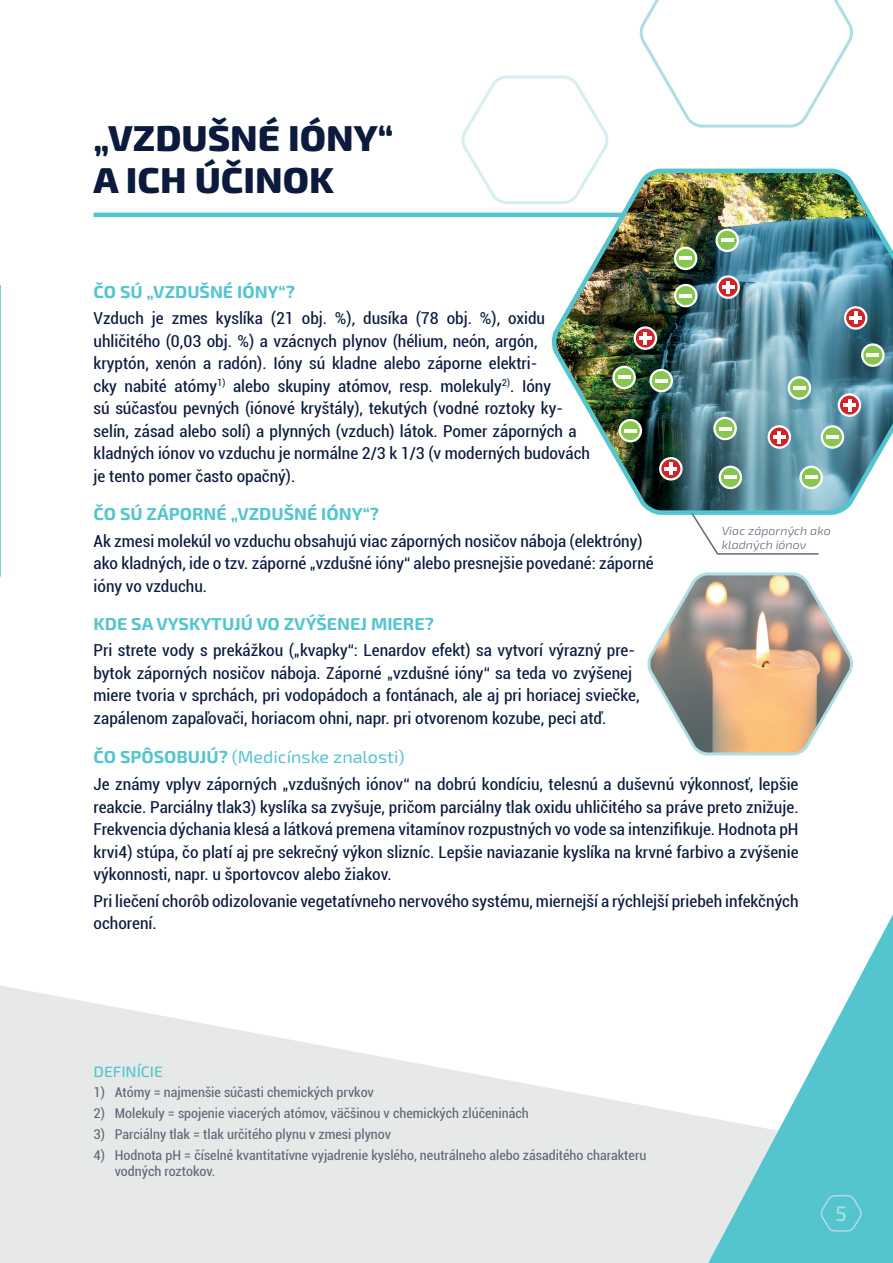
<style>
.page{position:relative;width:893px;height:1263px;background:#fff}
.page>*{position:absolute;margin:0;border:0;box-sizing:border-box;transform-origin:0 0}
.t1{font:800 36px/42px "Exo 2";color:#0b1a3d;scale:1.05 1}
.t2{font:500 21px "Exo 2";color:#aedee4}
.t3{font:700 17.25px "Exo 2";color:#54c5cf;scale:1.04 1}
.t4{font:17.25px "Exo 2";color:#54c5cf;scale:1.04 1}
.t5{font:condensed 16.5px/22.5px "Roboto";color:#0b1a3d;scale:1.05 1}
.t6{font:500 15px "Exo 2";color:#54c5cf;scale:1.05 1}
.t7{font:condensed 13.5px/16.5px "Roboto";color:#606778;scale:1.05 1}
.t8{font:italic 300 12px/14.4px "Exo 2";color:#606778;scale:1.04 1}
.s1{font-weight:700}
</style>
<div class="page">
<svg style="left:0;top:986px;width:708px;height:277px;fill:#e6e9e8"></svg>
<hr style="left:0;top:0;width:1px;height:986px;background:#e5e8e7">
<hr style="left:0;top:668px;width:1px;height:34px;background:#fff">
<hr style="left:0;top:708px;width:1px;height:35px;background:#fff">
<hr style="left:0;top:749px;width:1px;height:35px;background:#fff">
<hr style="left:0;top:790px;width:1px;height:34px;background:#fff">
<hr style="left:0;top:830px;width:1px;height:35px;background:#fff">
<hr style="left:0;top:871px;width:1px;height:34px;background:#fff">
<hr style="left:0;top:952px;width:1px;height:34px;background:#fff">
<svg style="left:0;top:905px;width:1px;height:47px"></svg>
<svg style="left:0;top:285px;width:1px;height:292px"></svg>
<hr style="left:94px;top:213px;width:705px;height:4px;background:#54c5cf">
<svg style="left:461px;top:75px;width:148px;height:129px"></svg>
<img style="left:547px;top:166px;width:346px;height:349px">
<svg style="left:639px;top:0;width:214px;height:128px"></svg>
<svg style="left:647px;top:572px;width:206px;height:184px"></svg>
<svg style="left:635px;top:327px;width:21px;height:22px"></svg>
<div style="left:634px;top:326px;width:23px;height:24px;border:2px solid #fff;border-radius:50%"></div>
<svg style="left:639px;top:332px;width:12px;height:12px"></svg>
<svg style="left:717px;top:276px;width:22px;height:22px"></svg>
<div style="left:716px;top:275px;width:24px;height:24px;border:2px solid #fff;border-radius:50%"></div>
<svg style="left:722px;top:281px;width:12px;height:12px"></svg>
<svg style="left:769px;top:426px;width:21px;height:22px"></svg>
<div style="left:767px;top:425px;width:24px;height:24px;border:2px solid #fff;border-radius:50%"></div>
<svg style="left:773px;top:431px;width:12px;height:12px"></svg>
<svg style="left:839px;top:394px;width:21px;height:22px"></svg>
<div style="left:838px;top:393px;width:23px;height:24px;border:2px solid #fff;border-radius:50%"></div>
<svg style="left:843px;top:399px;width:13px;height:12px"></svg>
<svg style="left:845px;top:307px;width:21px;height:22px"></svg>
<div style="left:844px;top:306px;width:23px;height:24px;border:2px solid #fff;border-radius:50%"></div>
<svg style="left:850px;top:312px;width:12px;height:12px"></svg>
<svg style="left:660px;top:458px;width:21px;height:21px"></svg>
<div style="left:659px;top:457px;width:24px;height:23px;border:2px solid #fff;border-radius:50%"></div>
<svg style="left:665px;top:463px;width:12px;height:12px"></svg>
<svg style="left:651px;top:370px;width:21px;height:21px"></svg>
<div style="left:649px;top:369px;width:24px;height:23px;border:2px solid #fff;border-radius:50%"></div>
<svg style="left:655px;top:379px;width:12px;height:3px"></svg>
<svg style="left:613px;top:367px;width:22px;height:21px"></svg>
<div style="left:612px;top:366px;width:24px;height:23px;border:2px solid #fff;border-radius:50%"></div>
<svg style="left:618px;top:376px;width:12px;height:3px"></svg>
<svg style="left:714px;top:418px;width:22px;height:21px"></svg>
<div style="left:713px;top:417px;width:24px;height:23px;border:2px solid #fff;border-radius:50%"></div>
<svg style="left:719px;top:427px;width:12px;height:3px"></svg>
<svg style="left:620px;top:420px;width:21px;height:21px"></svg>
<div style="left:619px;top:419px;width:23px;height:23px;border:2px solid #fff;border-radius:50%"></div>
<svg style="left:624px;top:429px;width:12px;height:3px"></svg>
<svg style="left:800px;top:467px;width:22px;height:21px"></svg>
<div style="left:799px;top:466px;width:24px;height:23px;border:2px solid #fff;border-radius:50%"></div>
<svg style="left:805px;top:476px;width:12px;height:3px"></svg>
<svg style="left:822px;top:426px;width:21px;height:22px"></svg>
<div style="left:821px;top:425px;width:23px;height:24px;border:2px solid #fff;border-radius:50%"></div>
<svg style="left:826px;top:435px;width:13px;height:3px"></svg>
<svg style="left:789px;top:377px;width:21px;height:22px"></svg>
<div style="left:788px;top:376px;width:23px;height:24px;border:2px solid #fff;border-radius:50%"></div>
<svg style="left:793px;top:386px;width:13px;height:3px"></svg>
<svg style="left:717px;top:230px;width:21px;height:21px"></svg>
<div style="left:715px;top:229px;width:24px;height:23px;border:2px solid #fff;border-radius:50%"></div>
<svg style="left:721px;top:239px;width:12px;height:3px"></svg>
<svg style="left:862px;top:344px;width:21px;height:22px"></svg>
<div style="left:861px;top:343px;width:24px;height:24px;border:2px solid #fff;border-radius:50%"></div>
<svg style="left:867px;top:354px;width:12px;height:3px"></svg>
<svg style="left:675px;top:285px;width:21px;height:21px"></svg>
<div style="left:674px;top:284px;width:23px;height:23px;border:2px solid #fff;border-radius:50%"></div>
<svg style="left:680px;top:294px;width:12px;height:3px"></svg>
<svg style="left:675px;top:248px;width:21px;height:21px"></svg>
<div style="left:674px;top:247px;width:23px;height:23px;border:2px solid #fff;border-radius:50%"></div>
<svg style="left:680px;top:257px;width:12px;height:3px"></svg>
<svg style="left:720px;top:467px;width:21px;height:21px"></svg>
<div style="left:719px;top:466px;width:23px;height:23px;border:2px solid #fff;border-radius:50%"></div>
<svg style="left:724px;top:476px;width:12px;height:3px"></svg>
<svg style="left:690px;top:511px;width:130px;height:44px"></svg>
<svg style="left:708px;top:914px;width:185px;height:349px"></svg>
<svg style="left:819px;top:1194px;width:44px;height:38px;background:#5dc7d1"></svg>
<h1 class="t1" style="left:94px;top:118px;width:287px">„VZDUŠNÉ IÓNY“<br>A ICH ÚČINOK</h1>
<p class="t3" style="left:94px;top:281px;width:195px">ČO SÚ „VZDUŠNÉ IÓNY“?</p>
<p class="t5" style="left:94px;top:307px;width:474px">Vzduch je zmes kyslíka (21 obj. %), dusíka (78 obj. %), oxidu uhličitého (0,03 obj. %) a vzácnych plynov (hélium, neón, argón, kryptón, xenón a radón). Ióny sú kladne alebo záporne elektri-<br>cky nabité atómy<sup>1)</sup> alebo skupiny atómov, resp. molekuly<sup>2)</sup>. Ióny<br>sú súčasťou pevných (iónové kryštály), tekutých (vodné roztoky ky&shy;selín, zásad alebo solí) a plynných (vzduch) látok. Pomer záporných a kladných iónov vo vzduchu je normálne 2/3 k 1/3 (v moderných budovách je tento pomer často opačný).</p>
<p class="t3" style="left:94px;top:503px;width:276px">ČO SÚ ZÁPORNÉ „VZDUŠNÉ IÓNY“?</p>
<p class="t5" style="left:94px;top:529px;width:535px">Ak zmesi molekúl vo vzduchu obsahujú viac záporných nosičov náboja (elektróny) ako kladných, ide o tzv. záporné „vzdušné ióny“ alebo presnejšie povedané: záporné ióny vo vzduchu.</p>
<p class="t3" style="left:94px;top:613px;width:329px">KDE SA VYSKYTUJÚ VO ZVÝŠENEJ MIERE?</p>
<p class="t5" style="left:94px;top:639px;width:521px">Pri strete vody s prekážkou („kvapky“: Lenardov efekt) sa vytvorí výrazný pre&shy;bytok záporných nosičov náboja. Záporné „vzdušné ióny“ sa teda vo zvýšenej miere tvoria v sprchách, pri vodopádoch a fontánach, ale aj pri horiacej sviečke, zapálenom zapaľovači, horiacom ohni, napr. pri otvorenom kozube, peci atď.</p>
<p class="t4" style="left:94px;top:747px;width:301px"><span class="s1">ČO SPÔSOBUJÚ?</span> (Medicínske znalosti)</p>
<p class="t5" style="left:94px;top:772px;width:673px;text-align:justify">Je známy vplyv záporných „vzdušných iónov“ na dobrú kondíciu, telesnú a duševnú výkonnosť, lepšie reakcie. Parciálny tlak3) kyslíka sa zvyšuje, pričom parciálny tlak oxidu uhličitého sa práve preto znižuje.<br>Frekvencia dýchania klesá a látková premena vitamínov rozpustných vo vode sa intenzifikuje. Hodnota pH krvi4) stúpa, čo platí aj pre sekrečný výkon slizníc. Lepšie naviazanie kyslíka na krvné farbivo a zvýšenie výkonnosti, napr. u športovcov alebo žiakov.</p>
<p class="t5" style="left:94px;top:889px;width:673px">Pri liečení chorôb odizolovanie vegetatívneho nervového systému, miernejší a rýchlejší priebeh infekčných ochorení.</p>
<p class="t8" style="left:722px;top:523px;width:106px">Viac záporných ako kladných iónov</p>
<p class="t6" style="left:94px;top:1062px;width:68px">DEFINÍCIE</p>
<p class="t7" style="left:94px;top:1084px;width:268px">1) Atómy = najmenšie súčasti chemických prvkov</p>
<p class="t7" style="left:94px;top:1104px;width:416px">2) Molekuly = spojenie viacerých atómov, väčšinou v chemických zlúčeninách</p>
<p class="t7" style="left:94px;top:1125px;width:285px">3) Parciálny tlak = tlak určitého plynu v zmesi plynov</p>
<p class="t7" style="left:115px;top:1146px;width:508px;text-indent:-21px">4) Hodnota pH = číselné kvantitatívne vyjadrenie kyslého, neutrálneho alebo zásaditého charakteru vodných roztokov.</p>
<p class="t2" style="left:835px;top:1201px;width:13px">5</p>
</div>
